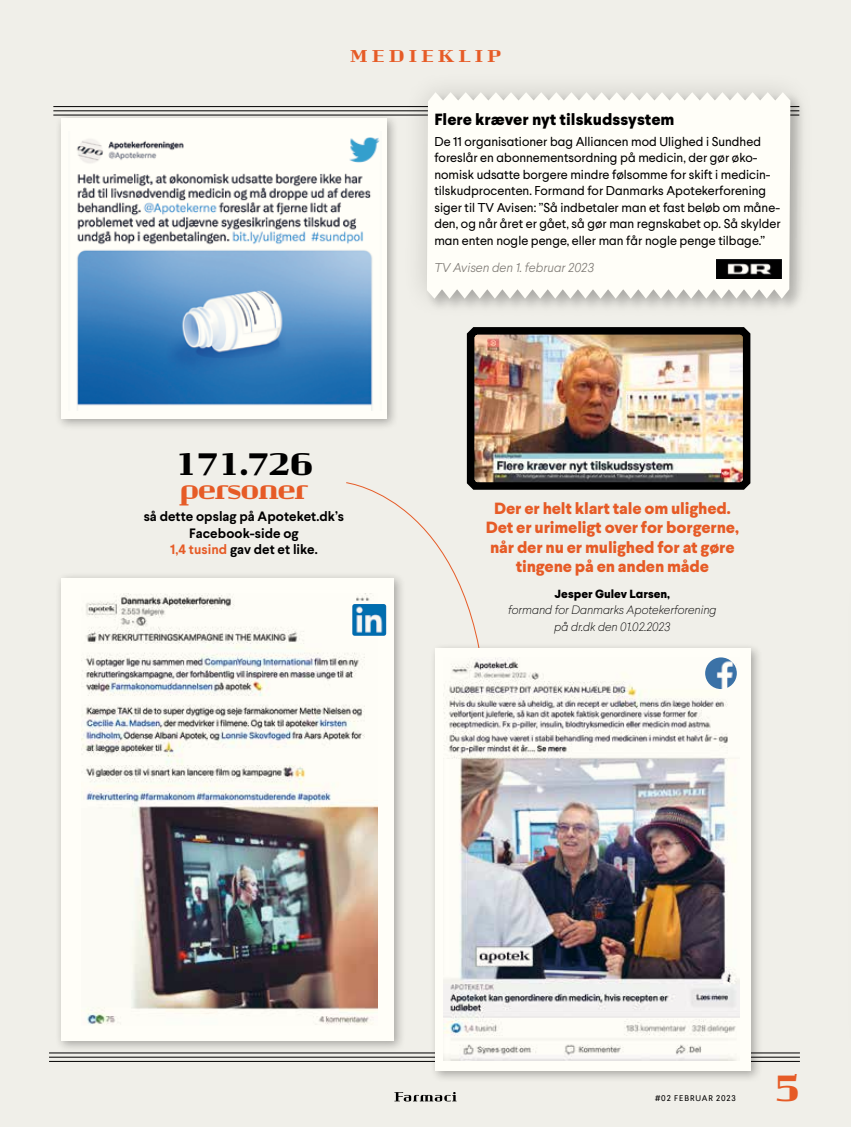
<style>
.page{position:relative;width:851px;height:1127px;background:#fff}
.page>*{position:absolute;margin:0;border:0;box-sizing:border-box;transform-origin:0 0}
.t1{font:900 40.5px "Pharma";color:#e65c28}
.t2{font:900 34.5px "Pharma";letter-spacing:-.08em;color:#000}
.t3{font:900 28.5px "Pharma";letter-spacing:-.05em;color:#e65c28}
.t4{font:900 17.25px "Pharma";letter-spacing:.23em;color:#e65c28}
.t5{font:800 16.5px/19.5px "Larsseit";letter-spacing:-.01em;color:#e65c28;text-align:center}
.t6{font:800 16.5px "Larsseit";color:#000}
.t7{font:700 13.5px/16.5px "Larsseit";letter-spacing:.005em;color:#000;text-align:center}
.t8{font:12.75px/16.5px "Larsseit";color:#000}
.t9{font:italic 300 12.75px "Larsseit";color:#807d7b}
.t10{font:italic 100 12px/16.5px "Larsseit";color:#000;text-align:center}
.t11{font:800 12px "Larsseit";color:#000}
.t12{font:8.25px "Larsseit";letter-spacing:.105em;color:#000}
.s1{color:#e65c28}
</style>
<div class="page">
<img style="left:0;top:0;width:850px;height:1127px">
<h3 class="t4" style="left:350px;top:46px;width:153px">MEDIEKLIP</h3>
<p class="t6" style="left:434px;top:108px;width:242px">Flere kræver nyt tilskudssystem</p>
<p class="t8" style="left:434px;top:133px;width:348px">De 11 organisationer bag Alliancen mod Ulighed i Sundhed foreslår en abonnementsordning på medicin, der gør øko&shy;nomisk udsatte borgere mindre følsomme for skift i medicin&shy;tilskudprocenten. Formand for Danmarks Apotekerforening siger til TV Avisen: ”Så indbetaler man et fast beløb om måne&shy;den, og når året er gået, så gør man regnskabet op. Så skylder man enten nogle penge, eller man får nogle penge tilbage.”</p>
<p class="t9" style="left:434px;top:259px;width:161px">TV Avisen den 1. februar 2023</p>
<h2 class="t2" style="left:174px;top:442px;width:141px">171.726</h2>
<h3 class="t3" style="left:179px;top:472px;width:130px">personer</h3>
<p class="t7" style="left:144px;top:508px;width:202px">så dette opslag på Apoteket.dk’s<br>Facebook-side og<br><span class="s1">1,4 tusind</span> gav det et like.</p>
<p class="t5" style="left:485px;top:498px;width:254px">Der er helt klart tale om ulighed.<br>Det er urimeligt over for borgerne, når der nu er mulighed for at gøre tingene på en anden måde</p>
<p class="t11" style="left:554px;top:585px;width:117px">Jesper Gulev Larsen,</p>
<p class="t10" style="left:508px;top:602px;width:210px">formand for Danmarks Apotekerforening på dr.dk den 01.02.2023</p>
<p class="t12" style="left:655px;top:1093px;width:82px">#02 FEBRUAR 2023</p>
<h1 class="t1" style="left:773px;top:1063px;width:30px">5</h1>
</div>
